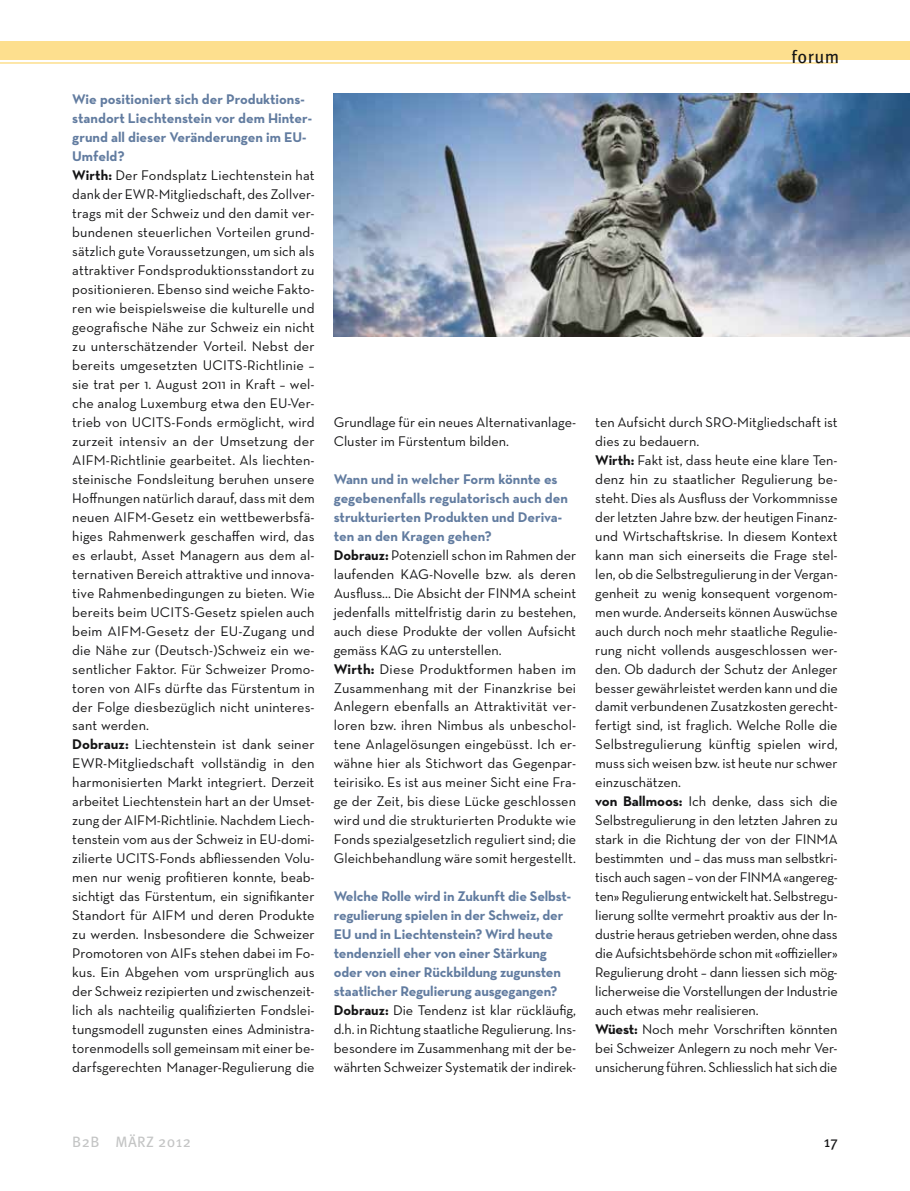
<style>
.page{position:relative;width:910px;height:1191px;background:#fff}
.page>*{position:absolute;margin:0;border:0;box-sizing:border-box;transform-origin:0 0}
.t1{font:18px "Meta Pro";letter-spacing:.025em;color:#141415}
.t2{font:15px "Meta Pro";letter-spacing:.025em;color:#c4c5c5}
.t3{font:15px "Meta Pro";color:#141415}
.t4{font:14.25px/18.9px "Neutra Text";color:#141415}
.t5{font:700 14.25px/18.9px "Neutra Text";letter-spacing:-.01em;color:#627ca0}
.s1{font-weight:700;color:#627ca0}
.s2{font-weight:700}
.s3{color:#141415}
.s4{font-weight:400;color:#141415}
</style>
<div class="page">
<hr style="left:0;top:62px;width:838px;height:2px;background:#fddf8e">
<div style="left:0;top:41px;width:910px;height:19px;background:#fddf8e"></div>
<img style="left:334px;top:94px;width:576px;height:242px">
<p class="t4" style="left:72px;top:89px;width:244px"><span class="s1">Wie positioniert sich der Produktions&shy;standort Liechtenstein vor dem Hinter&shy;grund all dieser Veränderungen im EU-Umfeld?<br></span><span class="s2">Wirth:</span> Der Fondsplatz Liechtenstein hat dank der EWR-Mitgliedschaft, des Zollver&shy;trags mit der Schweiz und den damit ver&shy;bundenen steuerlichen Vorteilen grund&shy;sätzlich gute Voraussetzungen, um sich als attraktiver Fondsproduktionsstandort zu positionieren. Ebenso sind weiche Fakto&shy;ren wie beispielsweise die kulturelle und geografische Nähe zur Schweiz ein nicht zu unterschätzender Vorteil. Nebst der bereits umgesetzten UCITS-Richtlinie – sie trat per 1. August 2011 in Kraft – wel&shy;che analog Luxemburg etwa den EU-Ver&shy;trieb von UCITS-Fonds ermöglicht, wird zurzeit intensiv an der Umsetzung der AIFM-Richtlinie gearbeitet. Als liechten&shy;steinische Fondsleitung beruhen unsere Hoffnungen natürlich darauf, dass mit dem neuen AIFM-Gesetz ein wettbewerbsfä&shy;higes Rahmenwerk geschaffen wird, das es erlaubt, Asset Managern aus dem al&shy;ternativen Bereich attraktive und innova&shy;tive Rahmenbedingungen zu bieten. Wie bereits beim UCITS-Gesetz spielen auch beim AIFM-Gesetz der EU-Zugang und die Nähe zur (Deutsch-)Schweiz ein we&shy;sentlicher Faktor. Für Schweizer Promo&shy;toren von AIFs dürfte das Fürstentum in der Folge diesbezüglich nicht uninteres&shy;sant werden.<br><span class="s2">Dobrauz:</span> Liechtenstein ist dank seiner EWR-Mitgliedschaft vollständig in den harmonisierten Markt integriert. Derzeit arbeitet Liechtenstein hart an der Umset&shy;zung der AIFM-Richtlinie. Nachdem Liech&shy;tenstein vom aus der Schweiz in EU-domi&shy;zilierte UCITS-Fonds abfliessenden Volu&shy;men nur wenig profitieren konnte, beab&shy;sichtigt das Fürstentum, ein signifikanter Standort für AIFM und deren Produkte zu werden. Insbesondere die Schweizer Promotoren von AIFs stehen dabei im Fo&shy;kus. Ein Abgehen vom ursprünglich aus der Schweiz rezipierten und zwischenzeit&shy;lich als nachteilig qualifizierten Fondslei&shy;tungsmodell zugunsten eines Administra&shy;torenmodells soll gemeinsam mit einer be&shy;darfsgerechten Manager-Regulierung die</p>
<p class="t4" style="left:334px;top:412px;width:244px">Grundlage für ein neues Alternativanlage-<br>Cluster im Fürstentum bilden.</p>
<p class="t4" style="left:334px;top:469px;width:244px"><span class="s1">Wann und in welcher Form könnte es gegebenenfalls regulatorisch auch den strukturierten Produkten und Deriva&shy;ten an den Kragen gehen?<br></span><span class="s2">Dobrauz:</span> Potenziell schon im Rahmen der laufenden KAG-Novelle bzw. als deren Ausfluss... Die Absicht der FINMA scheint jedenfalls mittelfristig darin zu bestehen, auch diese Produkte der vollen Aufsicht gemäss KAG zu unterstellen.<br><span class="s2">Wirth:</span> Diese Produktformen haben im Zusammenhang mit der Finanzkrise bei Anlegern ebenfalls an Attraktivität ver&shy;loren bzw. ihren Nimbus als unbeschol&shy;tene Anlagelösungen eingebüsst. Ich er&shy;wähne hier als Stichwort das Gegenpar&shy;teirisiko. Es ist aus meiner Sicht eine Fra&shy;ge der Zeit, bis diese Lücke geschlossen wird und die strukturierten Produkte wie Fonds spezialgesetzlich reguliert sind; die Gleichbehandlung wäre somit hergestellt.</p>
<p class="t5" style="left:334px;top:886px;width:244px">Welche Rolle wird in Zukunft die Selbst&shy;regulierung spielen in der Schweiz, der EU und in Liechtenstein? Wird heute tendenziell eher von einer Stärkung oder von einer Rückbildung zugunsten staatlicher Regulierung ausgegangen?<br><span class="s3">Dobrauz:</span> <span class="s4">Die Tendenz ist klar rückläufig, d.h. in Richtung staatliche Regulierung. Ins&shy;besondere im Zusammenhang mit der be&shy;währten Schweizer Systematik der indirek-</span></p>
<p class="t1" style="left:792px;top:46px;width:49px">forum</p>
<p class="t4" style="left:595px;top:412px;width:244px">ten Aufsicht durch SRO-Mitgliedschaft ist dies zu bedauern.<br><span class="s2">Wirth:</span> Fakt ist, dass heute eine klare Ten&shy;denz hin zu staatlicher Regulierung be&shy;steht. Dies als Ausfluss der Vorkommnisse der letzten Jahre bzw. der heutigen Finanz&shy;und Wirtschaftskrise. In diesem Kontext kann man sich einerseits die Frage stel&shy;len, ob die Selbstregulierung in der Vergan&shy;genheit zu wenig konsequent vorgenom&shy;men wurde. Anderseits können Auswüchse auch durch noch mehr staatliche Regulie&shy;rung nicht vollends ausgeschlossen wer&shy;den. Ob dadurch der Schutz der Anleger besser gewährleistet werden kann und die damit verbundenen Zusatzkosten gerecht&shy;fertigt sind, ist fraglich. Welche Rolle die Selbstregulierung künftig spielen wird, muss sich weisen bzw. ist heute nur schwer einzuschätzen.<br><span class="s2">von Ballmoos:</span> Ich denke, dass sich die Selbstregulierung in den letzten Jahren zu stark in die Richtung der von der FINMA bestimmten und – das muss man selbstkri&shy;tisch auch sagen – von der FINMA «angereg&shy;ten» Regulierung entwickelt hat. Selbstregu&shy;lierung sollte vermehrt proaktiv aus der In&shy;dustrie heraus getrieben werden, ohne dass die Aufsichtsbehörde schon mit «offizieller» Regulierung droht – dann liessen sich mög&shy;licherweise die Vorstellungen der Industrie auch etwas mehr realisieren.<br><span class="s2">Wüest:</span> Noch mehr Vorschriften könnten bei Schweizer Anlegern zu noch mehr Ver&shy;unsicherung führen. Schliesslich hat sich die</p>
<p class="t2" style="left:72px;top:1132px;width:120px">B2B MÄRZ 2012</p>
<p class="t3" style="left:824px;top:1132px;width:15px">17</p>
</div>
